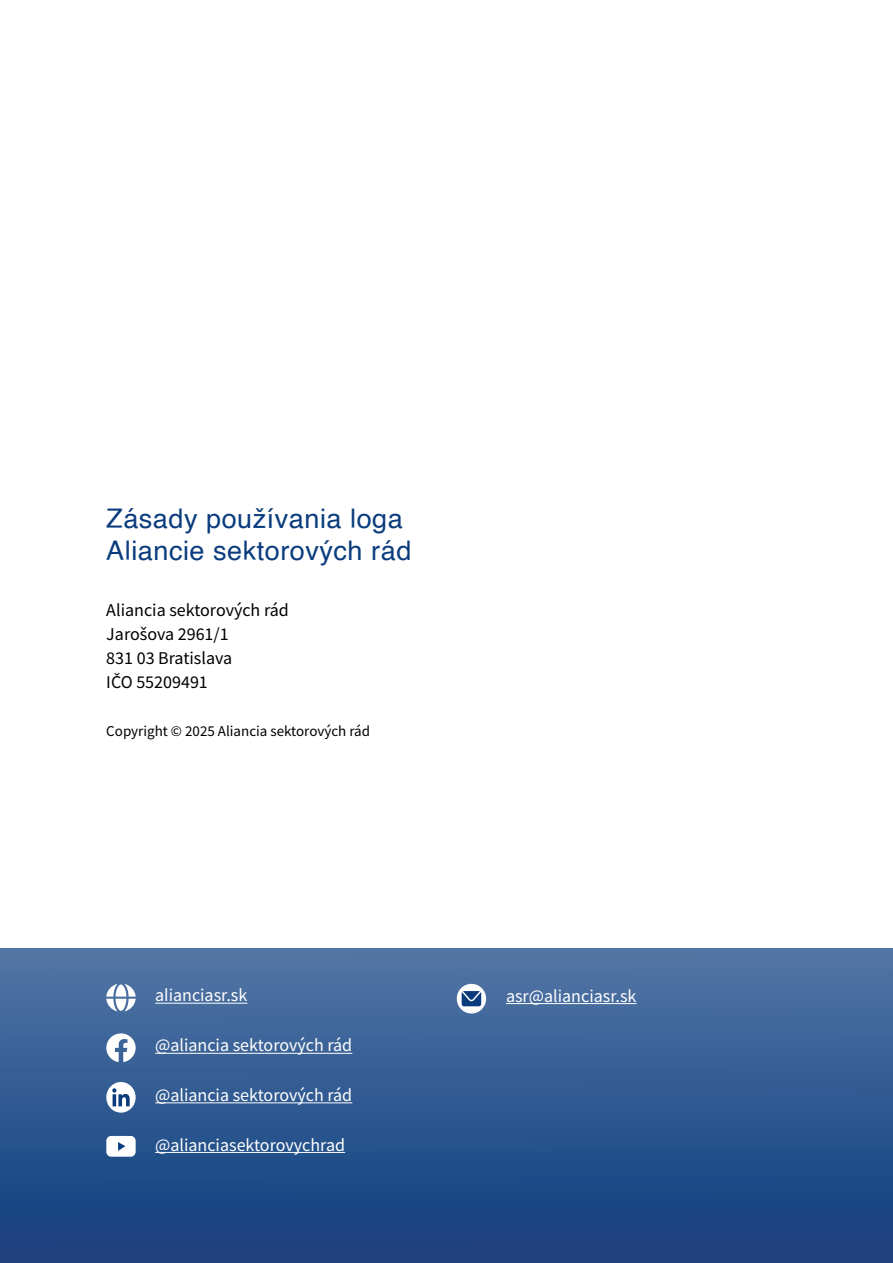
<style>
.page{position:relative;width:893px;height:1263px;background:#fff}
.page>*{position:absolute;margin:0;border:0;box-sizing:border-box;transform-origin:0 0}
.t1{font:27px/32.4px "Helvetica";letter-spacing:.02em;color:#0a3c7d}
.t2{font:18px "Source Sans Pro";color:#fff}
.t3{font:18px/24px "Source Sans Pro";color:#000}
.t4{font:15px "Source Sans Pro";color:#000}
</style>
<div class="page">
<div style="left:0;top:948px;width:893px;height:315px;background:linear-gradient(to bottom,#5076a5,#123d7c)"></div>
<svg style="left:106px;top:984px;width:30px;height:27px"></svg>
<hr style="left:155px;top:1003px;width:92px;height:1px;background:#fff">
<hr style="left:506px;top:1003px;width:130px;height:1px;background:#fff">
<hr style="left:155px;top:1053px;width:197px;height:1px;background:#fff">
<hr style="left:155px;top:1102px;width:197px;height:1px;background:#fff">
<hr style="left:155px;top:1152px;width:190px;height:1px;background:#fff">
<svg style="left:106px;top:1033px;width:30px;height:29px"></svg>
<div style="left:106px;top:1082px;width:30px;height:31px;background:#fff;border-radius:50%"></div>
<svg style="left:112px;top:1088px;width:18px;height:18px"></svg>
<svg style="left:457px;top:984px;width:29px;height:29px"></svg>
<svg style="left:462px;top:991px;width:19px;height:15px"></svg>
<div style="left:106px;top:1136px;width:30px;height:21px;background:#fff;border-radius:5px"></div>
<svg style="left:118px;top:1142px;width:7px;height:8px"></svg>
<h1 class="t1" style="left:106px;top:503px;width:307px">Zásady používania loga<br>Aliancie sektorových rád</h1>
<p class="t3" style="left:106px;top:598px;width:184px">Aliancia sektorových rád<br>Jarošova 2961/1<br>831 03 Bratislava<br>IČO 55209491</p>
<p class="t4" style="left:106px;top:722px;width:265px">Copyright © 2025 Aliancia sektorových rád</p>
<p class="t2" style="left:155px;top:984px;width:94px">alianciasr.sk</p>
<p class="t2" style="left:506px;top:984px;width:132px">asr@alianciasr.sk</p>
<p class="t2" style="left:155px;top:1034px;width:199px">@aliancia sektorových rád</p>
<p class="t2" style="left:155px;top:1083px;width:199px">@aliancia sektorových rád</p>
<p class="t2" style="left:155px;top:1133px;width:191px">@alianciasektorovychrad</p>
</div>
